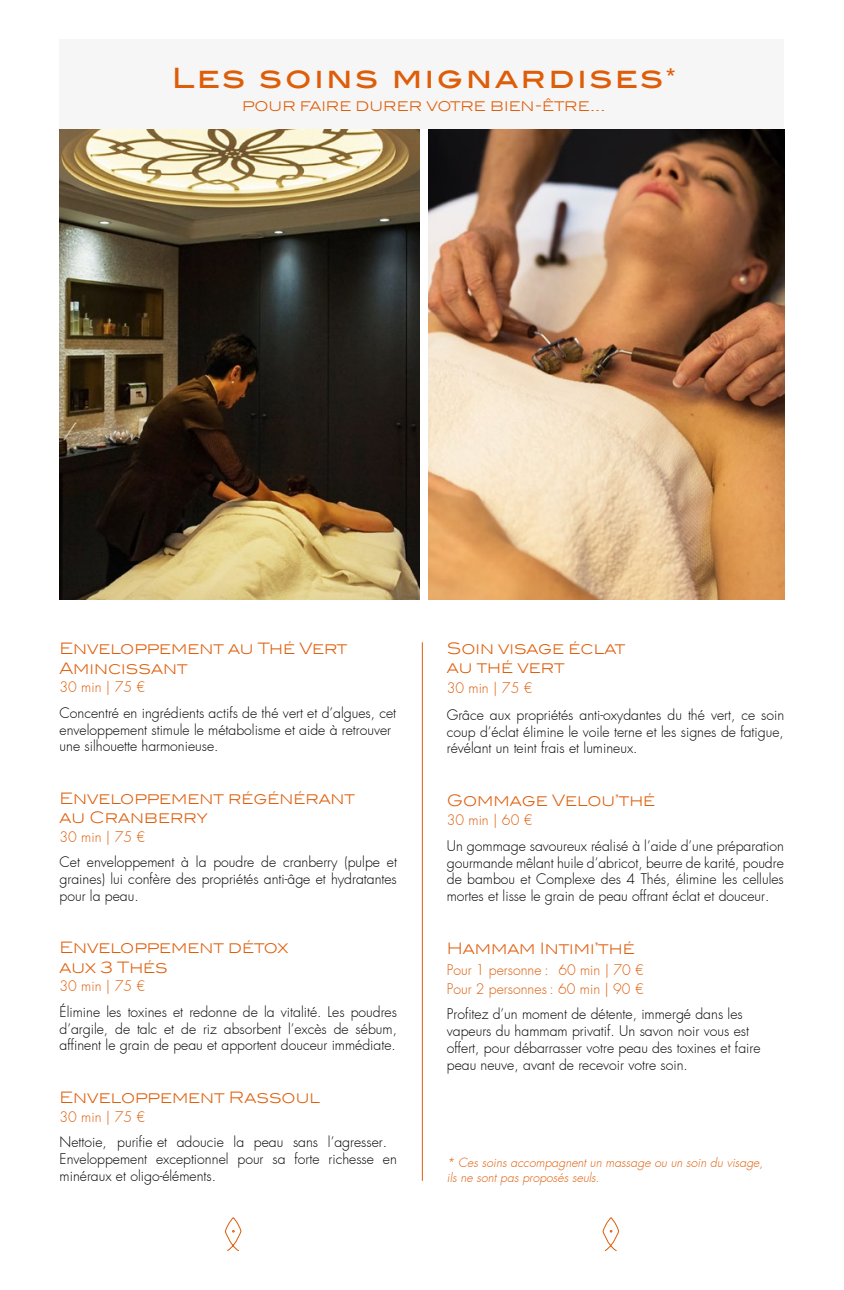
<style>
.page{position:relative;width:844px;height:1290px;background:#fff}
.page>*{position:absolute;margin:0;border:0;box-sizing:border-box;transform-origin:0 0}
.t1{font:500 28px "Blair ITC";letter-spacing:.1em;color:#de5d09}
.t2{font:300 15.75px/19.2px "Blair ITC";color:#de5d09}
.t3{font:300 14px/16.8px "Futura Std";color:#000;text-align:justify}
.t4{font:300 14px/19.2px "Futura Std";color:#de5d09}
.t5{font:italic 300 12.25px/14.7px "Futura Std";color:#de5d09}
</style>
<div class="page">
<div style="left:60px;top:40px;width:724px;height:89px;background:#f6f6f6"></div>
<hr style="left:422px;top:642px;width:1px;height:539px;background:#de5d09">
<svg style="left:224px;top:1217px;width:18px;height:35px"></svg>
<svg style="left:602px;top:1217px;width:17px;height:35px"></svg>
<img style="left:428px;top:129px;width:356px;height:470px">
<img style="left:60px;top:129px;width:359px;height:470px">
<h1 class="t1" style="left:172px;top:61px;width:505px">Les soins mignardises<sup>*</sup></h1>
<p class="t2" style="left:242px;top:96px;width:364px">pour faire durer votre bien-être...</p>
<p class="t2" style="left:60px;top:639px;width:289px">Enveloppement au Thé Vert<br>Amincissant</p>
<p class="t4" style="left:60px;top:678px;width:87px">30 min | 75 €</p>
<p class="t3" style="left:60px;top:705px;width:338px;text-align:left">Concentré en ingrédients actifs de thé vert et d’algues, cet enveloppement stimule le métabolisme et aide à retrouver une silhouette harmonieuse.</p>
<p class="t2" style="left:60px;top:789px;width:297px">Enveloppement régénérant au Cranberry</p>
<p class="t4" style="left:60px;top:827px;width:87px">30 min | 75 €</p>
<p class="t3" style="left:60px;top:854px;width:339px">Cet enveloppement à la poudre de cranberry (pulpe et graines) lui confère des propriétés anti-âge et hydratantes pour la peau.</p>
<p class="t2" style="left:60px;top:938px;width:230px">Enveloppement détox aux 3 Thés</p>
<p class="t4" style="left:60px;top:977px;width:87px">30 min | 75 €</p>
<p class="t3" style="left:60px;top:1003px;width:339px">Élimine les toxines et redonne de la vitalité. Les poudres d’argile, de talc et de riz absorbent l’excès de sébum, affinent le grain de peau et apportent douceur immédiate.</p>
<p class="t2" style="left:60px;top:1088px;width:262px">Enveloppement Rassoul</p>
<p class="t4" style="left:60px;top:1107px;width:87px">30 min | 75 €</p>
<p class="t3" style="left:60px;top:1134px;width:339px;text-align:left">Nettoie, purifie et adoucie la peau sans l’agresser.<br>Enveloppement exceptionnel pour sa forte richesse en minéraux et oligo-éléments.</p>
<p class="t2" style="left:446px;top:639px;width:180px">Soin visage éclat au thé vert</p>
<p class="t4" style="left:446px;top:678px;width:87px">30 min | 75 €</p>
<p class="t3" style="left:446px;top:707px;width:339px">Grâce aux propriétés anti-oxydantes du thé vert, ce soin coup d’éclat élimine le voile terne et les signes de fatigue, révélant un teint frais et lumineux.</p>
<p class="t2" style="left:446px;top:791px;width:210px">Gommage Velou’thé</p>
<p class="t4" style="left:446px;top:811px;width:87px">30 min | 60 €</p>
<p class="t3" style="left:446px;top:837px;width:338px">Un gommage savoureux réalisé à l’aide d’une préparation gourmande mêlant huile d’abricot, beurre de karité, poudre de bambou et Complexe des 4 Thés, élimine les cellules mortes et lisse le grain de peau offrant éclat et douceur.</p>
<p class="t2" style="left:446px;top:938px;width:189px">Hammam Intimi’thé</p>
<p class="t4" style="left:446px;top:960px;width:198px">Pour 1 personne : 60 min | 70 €<br>Pour 2 personnes : 60 min | 90 €</p>
<p class="t3" style="left:446px;top:1006px;width:315px;text-align:left">Profitez d’un moment de détente, immergé dans les vapeurs du hammam privatif. Un savon noir vous est offert, pour débarrasser votre peau des toxines et faire peau neuve, avant de recevoir votre soin.</p>
<p class="t5" style="left:446px;top:1155px;width:318px">* Ces soins accompagnent un massage ou un soin du visage, ils ne sont pas proposés seuls.</p>
</div>
